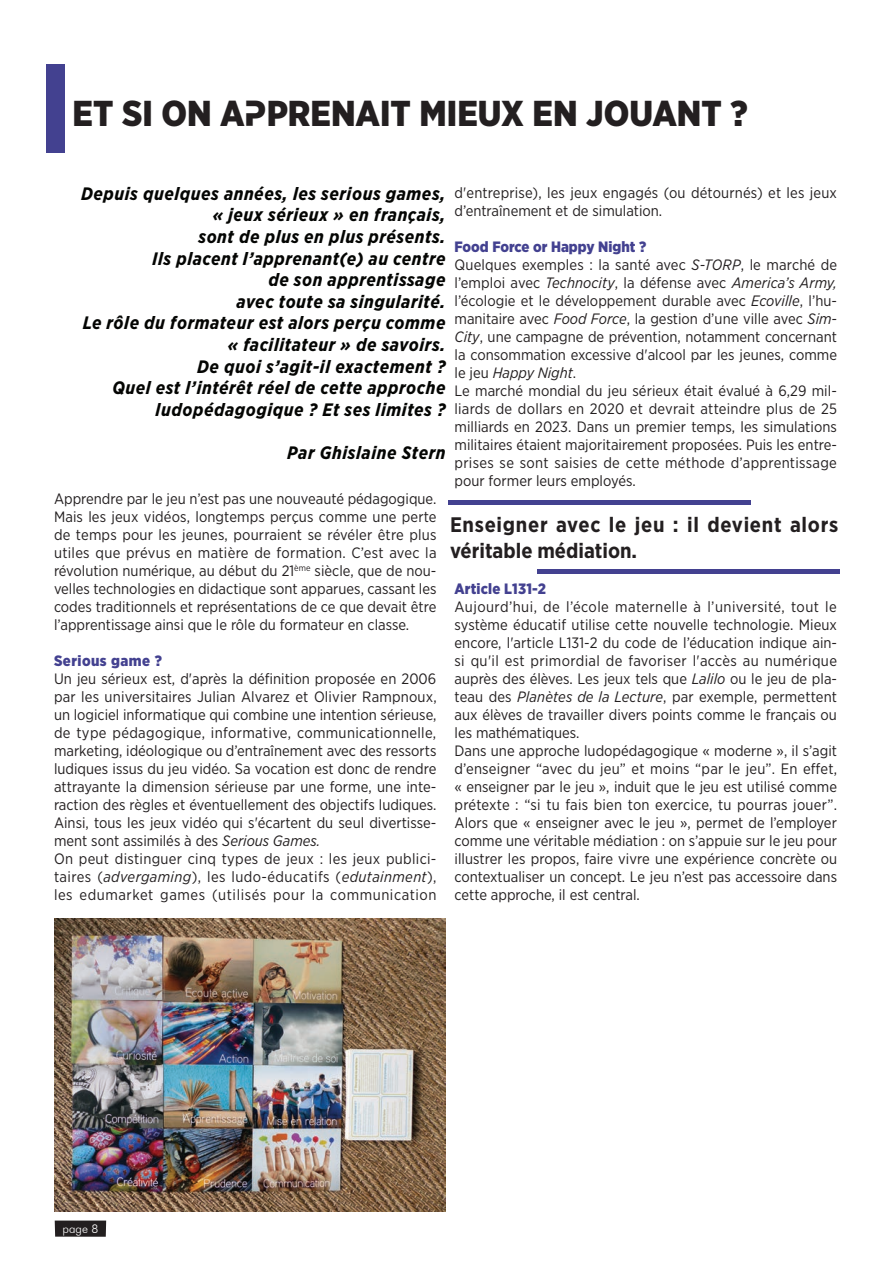
<style>
.page{position:relative;width:893px;height:1263px;background:#fff}
.page>*{position:absolute;margin:0;border:0;box-sizing:border-box;transform-origin:0 0}
.t1{font:900 36px "Gotham Narrow";color:#231f20}
.t2{font:700 21px/25.2px "Gotham Narrow";letter-spacing:.035em;color:#231f20}
.t3{font:italic 700 18px/21.6px "Gotham Narrow";letter-spacing:.03em;color:#040503;text-align:right}
.t4{font:15px/18px "Gotham Narrow";color:#231f20}
.t5{font:900 15px "Gotham Narrow";letter-spacing:.01em;color:#434190}
.t6{font:300 12px "Futura BT";color:#fff}
.s1{font-family:"CFDT";font-stretch:condensed}
.s2{font-weight:900;color:#434190}
.s3{font-style:italic}
</style>
<div class="page">
<div style="left:55px;top:1220px;width:51px;height:17px;background:#231f20"></div>
<div style="left:47px;top:64px;width:18px;height:89px;background:#434190"></div>
<img style="left:54px;top:918px;width:391px;height:294px">
<hr style="left:448px;top:500px;width:302px;height:4px;background:#434190">
<div style="left:537px;top:569px;width:302px;height:5px;background:#434190"></div>
<h1 class="t1" style="left:73px;top:90px;width:677px">Et si on a<span class="s1">p</span>prenait mieux en jouant ?</h1>
<p class="t3" style="left:81px;top:182px;width:366px">Depuis quelques années, les serious games, « jeux sérieux » en français,<br>sont de plus en plus présents.<br>Ils placent l’apprenant(e) au centre<br>de son apprentissage<br>avec toute sa singularité.<br>Le rôle du formateur est alors perçu comme « facilitateur » de savoirs.<br>De quoi s’agit-il exactement ?<br>Quel est l’intérêt réel de cette approche ludopédagogique ? Et ses limites ?</p>
<p class="t3" style="left:287px;top:442px;width:160px">Par Ghislaine Stern</p>
<p class="t4" style="left:455px;top:183px;width:384px">d'entreprise), les jeux engagés (ou détournés) et les jeux d’entraînement et de simulation.</p>
<p class="t4" style="left:455px;top:237px;width:384px"><span class="s2">Food Force or Happy Night ?<br></span>Quelques exemples : la santé avec <span class="s3">S-TORP</span>, le marché de l’emploi avec <span class="s3">Technocity</span>, la défense avec <span class="s3">America’s Army, </span>l’écologie et le développement durable avec <span class="s3">Ecoville</span>, l’hu&shy;manitaire avec <span class="s3">Food Force</span>, la gestion d’une ville avec <span class="s3">Sim-City</span>, une campagne de prévention, notamment concernant la consommation excessive d'alcool par les jeunes, comme le jeu <span class="s3">Happy Night</span>.<br>Le marché mondial du jeu sérieux était évalué à 6,29 mil&shy;liards de dollars en 2020 et devrait atteindre plus de 25 milliards en 2023. Dans un premier temps, les simulations militaires étaient majoritairement proposées. Puis les entre&shy;prises se sont saisies de cette méthode d’apprentissage pour former leurs employés.</p>
<p class="t4" style="left:54px;top:489px;width:384px;text-align:justify">Apprendre par le jeu n’est pas une nouveauté pédagogique.<br>Mais les jeux vidéos, longtemps perçus comme une perte de temps pour les jeunes, pourraient se révéler être plus utiles que prévus en matière de formation. C’est avec la révolution numérique, au début du 21<sup>ème</sup> siècle, que de nou&shy;velles technologies en didactique sont apparues, cassant les codes traditionnels et représentations de ce que devait être l’apprentissage ainsi que le rôle du formateur en classe.</p>
<p class="t5" style="left:54px;top:651px;width:109px">Serious game ?</p>
<p class="t4" style="left:54px;top:669px;width:384px">Un jeu sérieux est, d'après la définition proposée en 2006 par les universitaires Julian Alvarez et Olivier Rampnoux, un logiciel informatique qui combine une intention sérieuse, de type pédagogique, informative, communicationnelle, marketing, idéologique ou d’entraînement avec des ressorts ludiques issus du jeu vidéo. Sa vocation est donc de rendre attrayante la dimension sérieuse par une forme, une inte&shy;raction des règles et éventuellement des objectifs ludiques.<br>Ainsi, tous les jeux vidéo qui s'écartent du seul divertisse&shy;ment sont assimilés à des <span class="s3">Serious Games.<br></span>On peut distinguer cinq types de jeux : les jeux publici&shy;taires (<span class="s3">advergaming</span>), les ludo-éducatifs (<span class="s3">edutainment</span>), les edumarket games (utilisés pour la communication</p>
<h2 class="t2" style="left:450px;top:512px;width:390px">Enseigner avec le jeu : il devient alors véritable médiation.</h2>
<p class="t5" style="left:455px;top:579px;width:93px">Article L131-2</p>
<p class="t4" style="left:455px;top:597px;width:384px">Aujourd’hui, de l’école maternelle à l’université, tout le système éducatif utilise cette nouvelle technologie. Mieux encore, l'article L131-2 du code de l’éducation indique ain&shy;si qu'il est primordial de favoriser l'accès au numérique auprès des élèves. Les jeux tels que <span class="s3">Lalilo</span> ou le jeu de pla&shy;teau des <span class="s3">Planètes de la Lecture</span>, par exemple, permettent aux élèves de travailler divers points comme le français ou les mathématiques.<br>Dans une approche ludopédagogique « moderne », il s’agit d’enseigner “avec du jeu” et moins “par le jeu”. En effet, « enseigner par le jeu », induit que le jeu est utilisé comme prétexte : “si tu fais bien ton exercice, tu pourras jouer”.<br>Alors que « enseigner avec le jeu », permet de l’employer comme une véritable médiation : on s’appuie sur le jeu pour illustrer les propos, faire vivre une expérience concrète ou contextualiser un concept. Le jeu n’est pas accessoire dans cette approche, il est central.</p>
<p class="t6" style="left:63px;top:1222px;width:37px">page 8</p>
</div>
